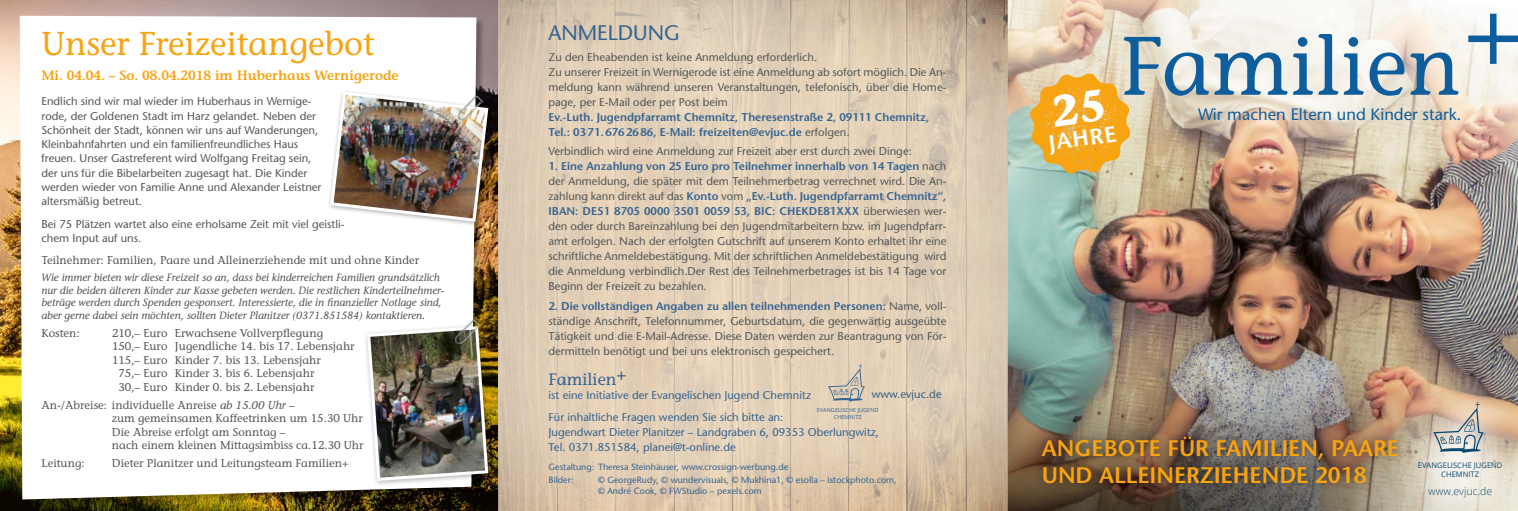
<style>
.page{position:relative;width:1518px;height:511px;background:#fff}
.page>*{position:absolute;margin:0;border:0;box-sizing:border-box;transform-origin:0 0}
.t1{font:82.5px "Stone Informal";color:#0e5e9d}
.t2{font:33px "Stone Informal";color:#f7a312}
.t3{font:600 22.5px/27px "Stone Sans";color:#f7a312}
.t4{font:600 22.2px "Stone Sans";color:#fff}
.t5{font:21px "Stone Sans";color:#366491}
.t6{font:16.5px "Stone Sans";color:#0e5e9d}
.t7{font:16.5px "Stone Informal";color:#366491}
.t8{font:600 13.5px "Stone Informal";letter-spacing:-.005em;color:#f7a312}
.t9{font:11.25px/15px "Stone Sans";color:#555756}
.t10{font:11.25px/13.5px "Stone Informal";color:#555756}
.t11{font:11.25px/22px "Stone Sans";color:#366491}
.t12{font:600 11.25px/15px "Stone Sans";color:#366491}
.t13{font:11.25px "Stone Sans";color:#395e81}
.t14{font:italic 10.5px/12.6px "Stone Informal";color:#555756}
.t15{font:300 10.5px "Open Sans";color:#0b496e}
.t16{font:9px/12.9px "Stone Sans";color:#366491}
.t17{font:7.65px/9.1px "Open Sans";color:#0b496e;text-align:center}
.t18{font:5.55px/6.6px "Open Sans";color:#366491;text-align:center}
.s1{font-style:italic}
.s2{font-weight:400;color:#555756}
.s3{font-weight:600;color:#366491}
</style>
<div class="page">
<img style="left:0;top:0;width:1518px;height:510px">
<img style="left:325px;top:0;width:1101px;height:510px">
<svg style="left:828px;top:364px;width:37px;height:37px"></svg>
<div style="left:1033px;top:427px;width:374px;height:64px;background:#000;opacity:.3"></div>
<img style="left:1383px;top:367px;width:135px;height:143px">
<svg style="left:1433px;top:401px;width:51px;height:51px;background:#c1bab0"></svg>
<svg style="left:1468px;top:14px;width:50px;height:50px"></svg>
<div style="left:20px;top:16px;width:465px;height:491px;background:#000;opacity:.3"></div>
<svg style="left:20px;top:16px;width:456px;height:483px"></svg>
<div style="left:364px;top:323px;width:130px;height:163px;background:#000;opacity:.3"></div>
<img style="left:366px;top:324px;width:124px;height:158px">
<div style="left:327px;top:88px;width:166px;height:138px;background:#000;opacity:.3"></div>
<img style="left:329px;top:90px;width:161px;height:133px">
<img style="left:448px;top:93px;width:38px;height:39px">
<img style="left:444px;top:317px;width:39px;height:38px">
<svg style="left:1030px;top:73px;width:100px;height:101px;background:#ebb146"></svg>
<h2 class="t2" style="left:41px;top:24px;width:335px">Unser Freizeitangebot</h2>
<p class="t8" style="left:41px;top:68px;width:359px">Mi. 04.04. – So. 08.04.2018 im Huberhaus Wernigerode</p>
<p class="t9" style="left:41px;top:94px;width:282px;line-height:14.2px">Endlich sind wir mal wieder im Huberhaus in Wernige&shy;rode, der Goldenen Stadt im Harz gelandet. Neben der Schönheit der Stadt, können wir uns auf Wanderungen, Kleinbahnfahrten und ein familienfreundliches Haus freuen. Unser Gastreferent wird Wolfgang Freitag sein, der uns für die Bibelarbeiten zugesagt hat. Die Kinder werden wieder von Familie Anne und Alexander Leistner altersmäßig betreut.</p>
<p class="t9" style="left:41px;top:217px;width:305px;line-height:14.2px">Bei 75 Plätzen wartet also eine erholsame Zeit mit viel geistli&shy;chem Input auf uns.</p>
<p class="t10" style="left:41px;top:253px;width:379px">Teilnehmer: Familien, Paare und Alleinerziehende mit und ohne Kinder</p>
<p class="t14" style="left:41px;top:271px;width:404px">Wie immer bieten wir diese Freizeit so an, dass bei kinderreichen Familien grundsätzlich nur die beiden älteren Kinder zur Kasse gebeten werden. Die restlichen Kinderteilnehmer&shy;beträge werden durch Spenden gesponsert. Interessierte, die in finanzieller Notlage sind, aber gerne dabei sein möchten, sollten Dieter Planitzer (0371.851584) kontaktieren.</p>
<p class="t10" style="left:41px;top:326px;width:40px">Kosten:</p>
<p class="t10" style="left:112px;top:326px;width:213px">210,– Euro Erwachsene Vollverpflegung</p>
<p class="t10" style="left:112px;top:339px;width:244px">150,– Euro Jugendliche 14. bis 17. Lebensjahr</p>
<p class="t10" style="left:112px;top:353px;width:210px">115,– Euro Kinder 7. bis 13. Lebensjahr</p>
<p class="t10" style="left:119px;top:366px;width:197px">75,– Euro Kinder 3. bis 6. Lebensjahr</p>
<p class="t10" style="left:119px;top:380px;width:197px">30,– Euro Kinder 0. bis 2. Lebensjahr</p>
<p class="t10" style="left:112px;top:397px;width:253px;text-indent:-71px">An-/Abreise: individuelle Anreise <span class="s1">ab 15.00 Uhr</span> –<br>zum gemeinsamen Kaffeetrinken um 15.30 Uhr Die Abreise erfolgt am Sonntag –<br>nach einem kleinen Mittagsimbiss ca.12.30 Uhr</p>
<p class="t10" style="left:41px;top:456px;width:45px">Leitung:</p>
<p class="t10" style="left:112px;top:456px;width:238px">Dieter Planitzer und Leitungsteam Familien+</p>
<h3 class="t5" style="left:549px;top:20px;width:133px">ANMELDUNG</h3>
<p class="t9" style="left:549px;top:49px;width:399px">Zu den Eheabenden ist keine Anmeldung erforderlich.<br>Zu unserer Freizeit in Wernigerode ist eine Anmeldung ab sofort möglich. Die An&shy;meldung kann während unseren Veranstaltungen, telefonisch, über die Home&shy;page, per E-Mail oder per Post beim</p>
<p class="t12" style="left:549px;top:109px;width:382px">Ev.-Luth. Jugendpfarramt Chemnitz, Theresenstraße 2, 09111 Chemnitz,<br>Tel.: 0371.6762686, E-Mail: freizeiten@evjuc.de <span class="s2">erfolgen.</span></p>
<p class="t9" style="left:549px;top:144px;width:365px">Verbindlich wird eine Anmeldung zur Freizeit aber erst durch zwei Dinge:</p>
<p class="t9" style="left:549px;top:159px;width:400px;text-align:justify"><span class="s3">1. Eine Anzahlung von 25 Euro pro Teilnehmer innerhalb von 14 Tagen</span> nach der Anmeldung, die später mit dem Teilnehmerbetrag verrechnet wird. Die An&shy;zahlung kann direkt auf das <span class="s3">Konto</span> vom <span class="s3">„Ev.-Luth. Jugendpfarramt Chemnitz“, IBAN: DE51 8705 0000 3501 0059 53, BIC: CHEKDE81XXX</span> überwiesen wer&shy;den oder durch Bareinzahlung bei den Jugendmitarbeitern bzw. im Jugendpfarr&shy;amt erfolgen. Nach der erfolgten Gutschrift auf unserem Konto erhaltet ihr eine schriftliche Anmeldebestätigung. Mit der schriftlichen Anmeldebestätigung wird die Anmeldung verbindlich.Der Rest des Teilnehmerbetrages ist bis 14 Tage vor Beginn der Freizeit zu bezahlen.</p>
<p class="t9" style="left:549px;top:298px;width:400px;text-align:justify"><span class="s3">2. Die vollständigen Angaben zu allen teilnehmenden Personen:</span> Name, voll&shy;ständige Anschrift, Telefonnummer, Geburtsdatum, die gegenwärtig ausgeübte Tätigkeit und die E-Mail-Adresse. Diese Daten werden zur Beantragung von För&shy;dermitteln benötigt und bei uns elektronisch gespeichert.</p>
<h3 class="t7" style="left:549px;top:369px;width:79px">Familien<sup>+</sup></h3>
<p class="t11" style="left:549px;top:383px;width:264px">ist eine Initiative der Evangelischen Jugend Chemnitz<br>Für inhaltliche Fragen wenden Sie sich bitte an:</p>
<p class="t11" style="left:549px;top:424px;width:332px;line-height:14.4px">Jugendwart Dieter Planitzer – Landgraben 6, 09353 Oberlungwitz,<br>Tel. 0371.851584, planei@t-online.de</p>
<p class="t16" style="left:549px;top:460px;width:241px">Gestaltung: Theresa Steinhäuser, www.crossign-werbung.de<br>Bilder:</p>
<p class="t13" style="left:872px;top:387px;width:72px">www.evjuc.de</p>
<p class="t18" style="left:817px;top:406px;width:63px">EVANGELISCHE JUGEND<br>CHEMNITZ</p>
<p class="t16" style="left:598px;top:474px;width:300px;line-height:10.8px">© GeorgeRudy, © wundervisuals, © Mukhina1, © esolla – istockphoto.com, © André Cook, © FWStudio – pexels.com</p>
<h1 class="t1" style="left:1120px;top:17px;width:342px">Familien</h1>
<h3 class="t6" style="left:1198px;top:104px;width:265px">Wir machen Eltern und Kinder stark.</h3>
<h3 class="t4" style="left:1047px;top:129px;width:70px;rotate:-8deg">JAHRE</h3>
<h3 class="t3" style="left:1042px;top:433px;width:359px">ANGEBOTE FÜR FAMILIEN, PAARE<br>UND ALLEINERZIEHENDE 2018</h3>
<p class="t17" style="left:1418px;top:459px;width:86px">EVANGELISCHE JUGEND<br>CHEMNITZ</p>
<p class="t15" style="left:1428px;top:483px;width:66px">www.evjuc.de</p>
</div>
